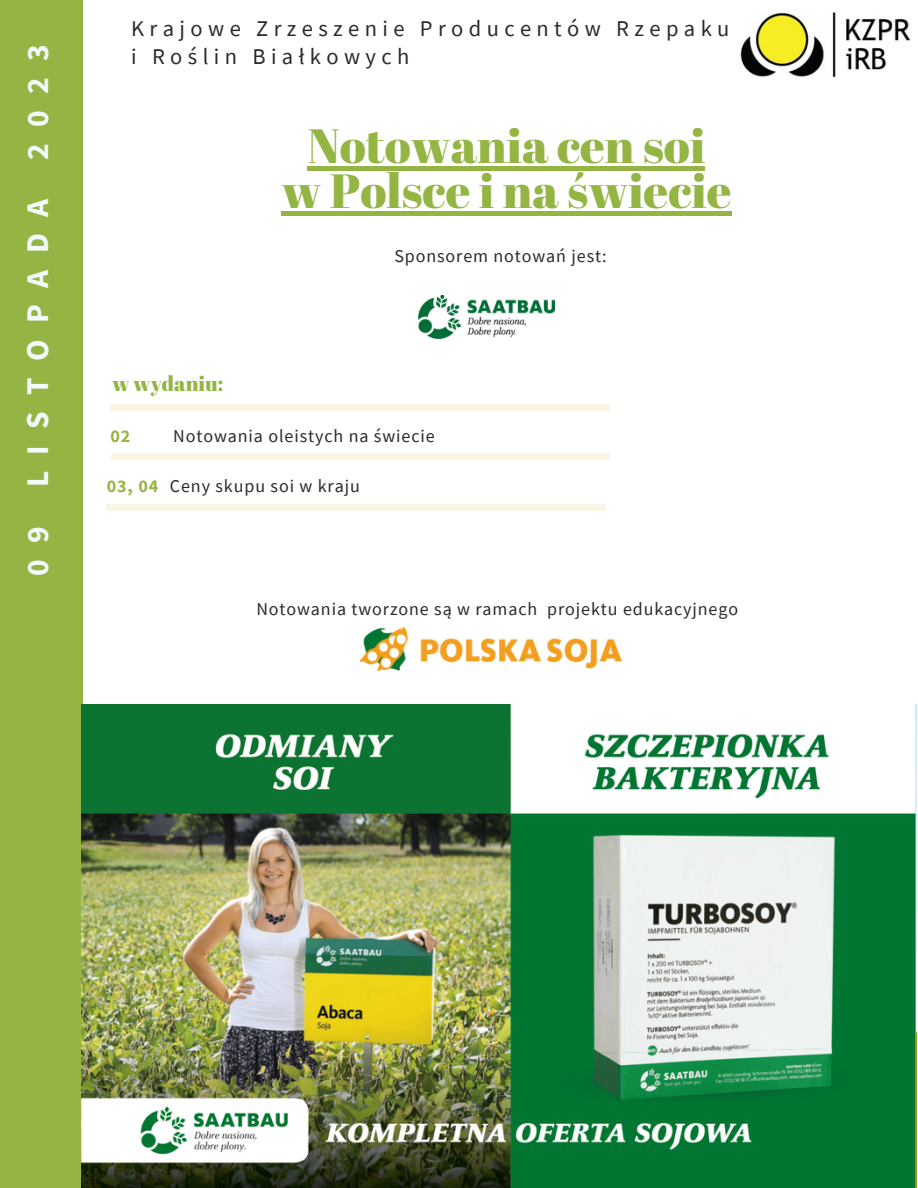
<style>
.page{position:relative;width:918px;height:1188px;background:#fff}
.page>*{position:absolute;margin:0;border:0;box-sizing:border-box;transform-origin:0 0}
.t1{font:48px "Abril Fatface";color:#94b544}
.t2{font:700 31.5px "Source Sans Pro";letter-spacing:.52em;color:#f2fafc}
.t3{font:22.5px "Source Sans Pro";letter-spacing:.24em;color:#2b2a27}
.t4{font:21px "Abril Fatface";color:#94b544}
.t5{font:18px "Source Sans Pro";letter-spacing:.05em;color:#2b2a27}
.t6{font:700 18px "Source Sans Pro";color:#94b544}
</style>
<div class="page">
<div style="left:0;top:0;width:83px;height:1188px;background:#94b544"></div>
<div style="left:111px;top:404px;width:499px;height:6px;background:#f7f6e4"></div>
<div style="left:111px;top:454px;width:499px;height:6px;background:#f7f6e4"></div>
<img style="left:740px;top:12px;width:170px;height:66px">
<img style="left:360px;top:628px;width:261px;height:42px">
<div style="left:106px;top:505px;width:499px;height:6px;background:#f7f6e4"></div>
<div style="left:308px;top:166px;width:397px;height:5px;background:#94b544"></div>
<div style="left:281px;top:211px;width:40px;height:5px;background:#94b544"></div>
<div style="left:321px;top:211px;width:411px;height:5px;background:#94b544"></div>
<img style="left:81px;top:704px;width:835px;height:484px">
<img style="left:418px;top:296px;width:136px;height:42px">
<p class="t2" style="left:17px;top:576px;width:533px;rotate:-90deg">09 LISTOPADA 2023</p>
<p class="t3" style="left:131px;top:14px;width:600px">Krajowe Zrzeszenie Producentów Rzepaku</p>
<p class="t3" style="left:131px;top:42px;width:280px">i Roślin Białkowych</p>
<p class="t1" style="left:308px;top:112px;width:399px">Notowania cen soi</p>
<p class="t1" style="left:281px;top:157px;width:452px">w Polsce i na świecie</p>
<p class="t5" style="left:394px;top:245px;width:214px">Sponsorem notowań jest:</p>
<p class="t4" style="left:112px;top:369px;width:113px">w wydaniu:</p>
<p class="t6" style="left:111px;top:424px;width:21px">02</p>
<p class="t5" style="left:173px;top:424px;width:263px">Notowania oleistych na świecie</p>
<p class="t6" style="left:107px;top:475px;width:53px">03, 04</p>
<p class="t5" style="left:170px;top:475px;width:191px">Ceny skupu soi w kraju</p>
<p class="t5" style="left:256px;top:597px;width:483px">Notowania tworzone są w ramach projektu edukacyjnego</p>
</div>
